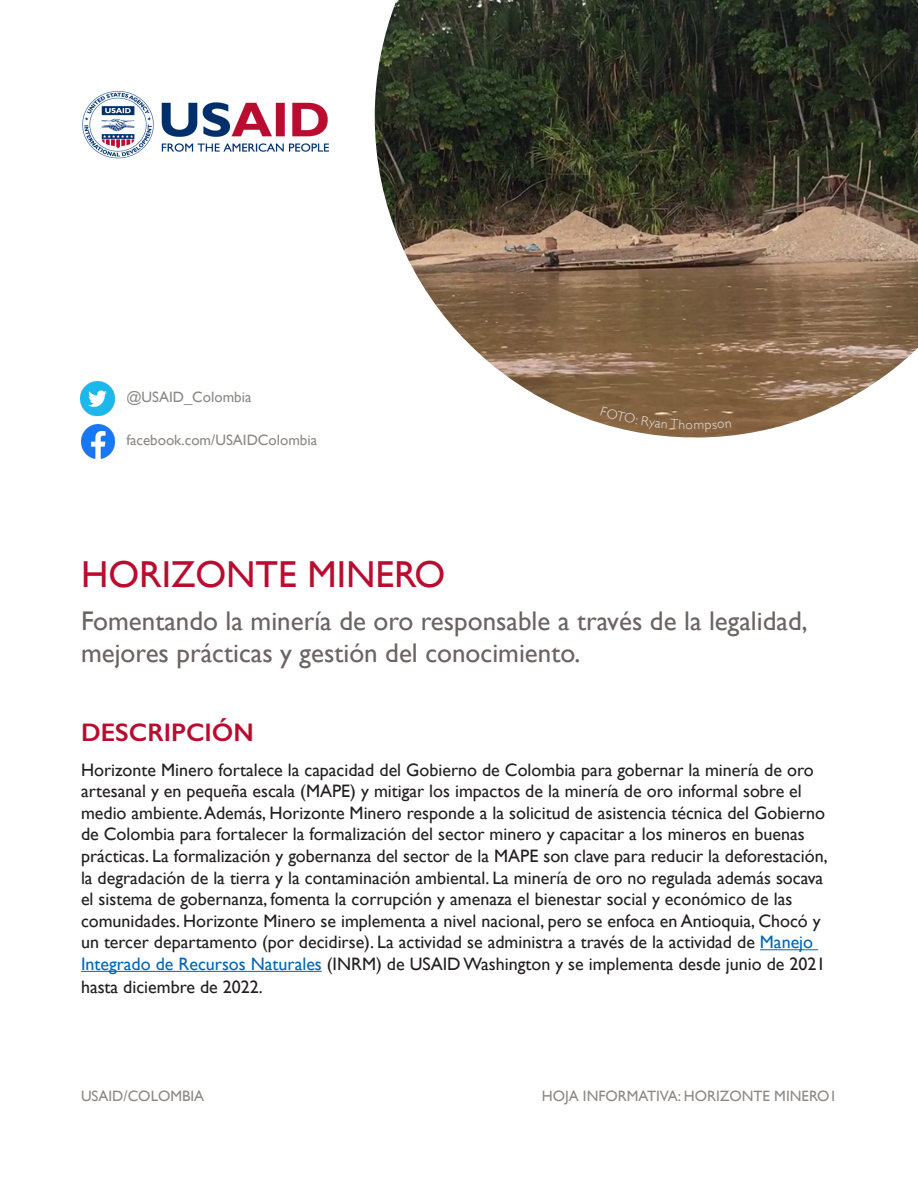
<style>
.page{position:relative;width:918px;height:1188px;background:#fff}
.page>*{position:absolute;margin:0;border:0;box-sizing:border-box;transform-origin:0 0}
.Heading_1{font:37.5px "Gill Sans";color:#ba0c2f}
.First_paragraph{font:27px/32.4px "Gill Sans";color:#6c6463}
.Heading_2{font:600 25.5px "Gill Sans";color:#ba0c2f}
.t1{font:18px/21.6px "Gill Sans";color:#231f20}
.Social_links{font:15px "Gill Sans";color:#8c8985}
.s1{color:#0067b9}
</style>
<div class="page">
<img style="left:82px;top:91px;width:247px;height:68px">
<img style="left:375px;top:0;width:543px;height:438px">
<hr style="left:760px;top:949px;width:58px;height:1px;background:#0067b9">
<hr style="left:81px;top:971px;width:241px;height:1px;background:#0067b9">
<img style="left:81px;top:381px;width:34px;height:34px">
<img style="left:81px;top:424px;width:34px;height:34px">
<svg style="left:600px;top:406px;width:131px;height:26px;background:#8d6c4c"></svg>
<p class="Social_links" style="left:126px;top:389px;width:127px">@USAID_Colombia</p>
<p class="Social_links" style="left:126px;top:432px;width:192px">facebook.com/USAIDColombia</p>
<p class="Heading_1" style="left:81px;top:552px;width:366px">HORIZONTE MINERO</p>
<p class="First_paragraph" style="left:81px;top:604px;width:728px">Fomentando la minería de oro responsable a través de la legalidad, mejores prácticas y gestión del conocimiento.</p>
<p class="Heading_2" style="left:81px;top:716px;width:174px">DESCRIPCIÓN</p>
<p class="t1" style="left:81px;top:759px;width:748px">Horizonte Minero fortalece la capacidad del Gobierno de Colombia para gobernar la minería de oro artesanal y en pequeña escala (MAPE) y mitigar los impactos de la minería de oro informal sobre el medio ambiente. Además, Horizonte Minero responde a la solicitud de asistencia técnica del Gobierno de Colombia para fortalecer la formalización del sector minero y capacitar a los mineros en buenas prácticas. La formalización y gobernanza del sector de la MAPE son clave para reducir la deforestación, la degradación de la tierra y la contaminación ambiental. La minería de oro no regulada además socava el sistema de gobernanza, fomenta la corrupción y amenaza el bienestar social y económico de las comunidades. Horizonte Minero se implementa a nivel nacional, pero se enfoca en Antioquia, Chocó y un tercer departamento (por decidirse). La actividad se administra a través de la actividad de <span class="s1">Manejo Integrado de Recursos Naturales</span> (INRM) de USAID Washington y se implementa desde junio de 2021</p>
<p class="t1" style="left:81px;top:976px;width:183px">hasta diciembre de 2022.</p>
<p class="Social_links" style="left:81px;top:1087px;width:125px">USAID/COLOMBIA</p>
<p class="Social_links" style="left:542px;top:1087px;width:297px">HOJA INFORMATIVA: HORIZONTE MINERO1</p>
</div>
